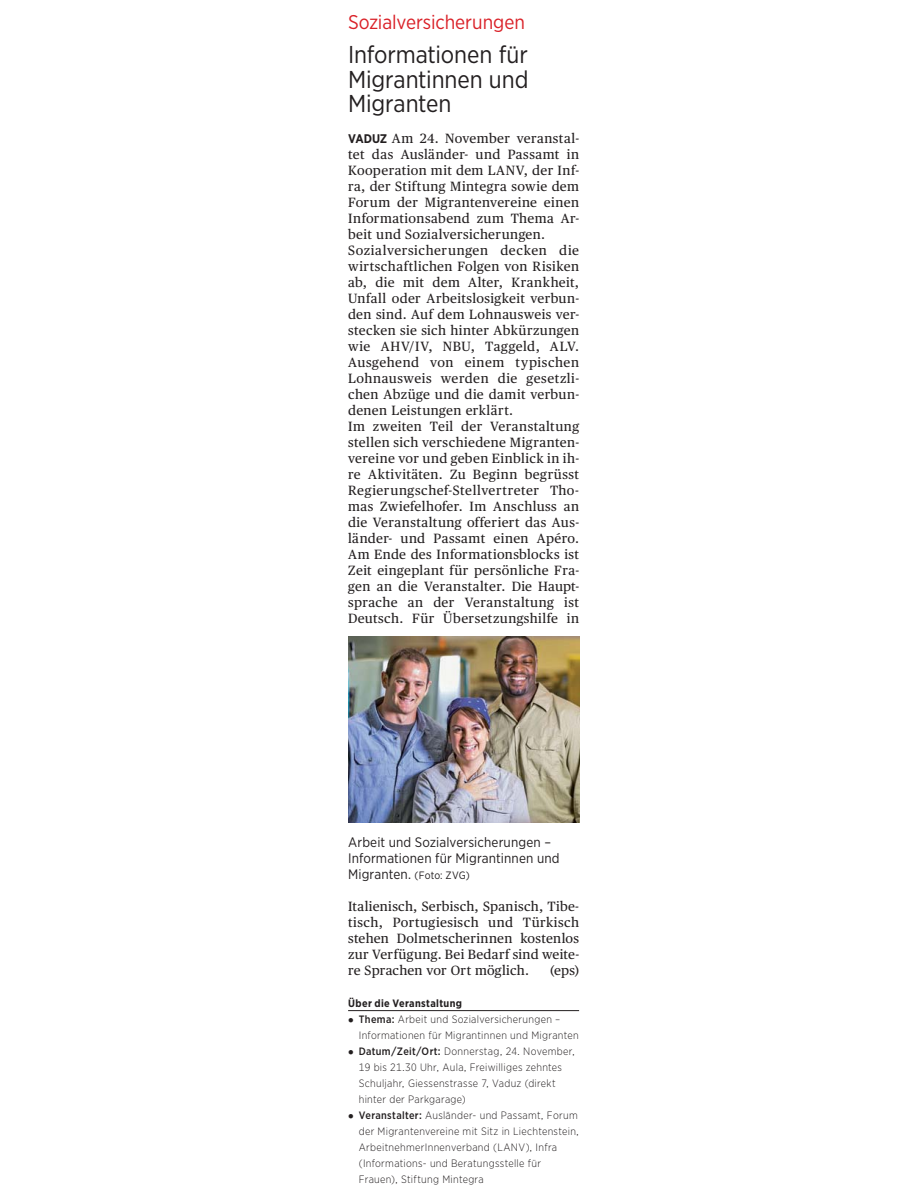
<style>
.page{position:relative;width:918px;height:1188px;background:#fff}
.page>*{position:absolute;margin:0;border:0;box-sizing:border-box;transform-origin:0 0}
.t1{font:24.45px/24.5px "Gotham Narrow";letter-spacing:-.005em;color:#231f20;text-align:justify}
.t2{font:19.8px "Gotham Narrow";color:#da2128}
.t3{font:13.65px/16px "Gotham Narrow";letter-spacing:.01em;color:#231f20}
.t4{font:13.35px/16px "Publico Text";letter-spacing:.03em;color:#231f20}
.t5{font:300 10.65px/16px "Gotham Narrow";letter-spacing:.03em;color:#231f20}
.s1{font-family:"Gotham Narrow";font-weight:700;font-size:12.45px}
.s2{font-size:10.65px}
.s3{font-weight:700}
.s4{font-weight:500}
</style>
<div class="page">
<hr style="left:348px;top:1010px;width:231px;height:1px;background:#231f20">
<img style="left:348px;top:636px;width:231px;height:187px">
<h2 class="t2" style="left:348px;top:14px;width:178px">Sozialversicherungen</h2>
<h1 class="t1" style="left:348px;top:44px;width:182px">Informationen für Migrantinnen und Migranten</h1>
<p class="t4" style="left:348px;top:131px;width:233px"><span class="s1">VADUZ</span> Am 24. November veranstal&shy;tet das Ausländer- und Passamt in Kooperation mit dem LANV, der Inf&shy;ra, der Stiftung Mintegra sowie dem Forum der Migrantenvereine einen Informationsabend zum Thema Ar&shy;beit und Sozialversicherungen.<br>Sozialversicherungen decken die wirtschaftlichen Folgen von Risiken ab, die mit dem Alter, Krankheit, Unfall oder Arbeitslosigkeit verbun&shy;den sind. Auf dem Lohnausweis ver&shy;stecken sie sich hinter Abkürzungen wie AHV/IV, NBU, Taggeld, ALV.<br>Ausgehend von einem typischen Lohnausweis werden die gesetzli&shy;chen Abzüge und die damit verbun&shy;denen Leistungen erklärt.<br>Im zweiten Teil der Veranstaltung stellen sich verschiedene Migranten&shy;vereine vor und geben Einblick in ih&shy;re Aktivitäten. Zu Beginn begrüsst Regierungschef-Stellvertreter Tho&shy;mas Zwiefelhofer. Im Anschluss an die Veranstaltung offeriert das Aus&shy;länder- und Passamt einen Apéro.<br>Am Ende des Informationsblocks ist Zeit eingeplant für persönliche Fra&shy;gen an die Veranstalter. Die Haupt&shy;sprache an der Veranstaltung ist Deutsch. Für Übersetzungshilfe in</p>
<p class="t3" style="left:348px;top:835px;width:213px">Arbeit und Sozialversicherungen –<br>Informationen für Migrantinnen und<br>Migranten. <span class="s2">(Foto: ZVG)</span></p>
<p class="t4" style="left:348px;top:899px;width:233px;text-align:justify">Italienisch, Serbisch, Spanisch, Tibe&shy;tisch, Portugiesisch und Türkisch stehen Dolmetscherinnen kostenlos zur Verfügung. Bei Bedarf sind weite&shy;re Sprachen vor Ort möglich.</p>
<p class="t4" style="left:550px;top:963px;width:31px">(eps)</p>
<p class="t5" style="left:359px;top:996px;width:222px;text-indent:-11px"><span class="s3">Über die Veranstaltung<br></span><span class="s4">Thema:</span> Arbeit und Sozialversicherungen – Informationen für Migrantinnen und Migranten <span class="s4">Datum/Zeit/Ort:</span> Donnerstag, 24. November, 19 bis 21.30 Uhr, Aula, Freiwilliges zehntes Schuljahr, Giessenstrasse 7, Vaduz (direkt hinter der Parkgarage)<br><span class="s4">Veranstalter:</span> Ausländer- und Passamt, Forum der Migrantenvereine mit Sitz in Liechtenstein, ArbeitnehmerInnenverband (LANV), Infra (Informations- und Beratungsstelle für Frauen), Stiftung Mintegra</p>
</div>
